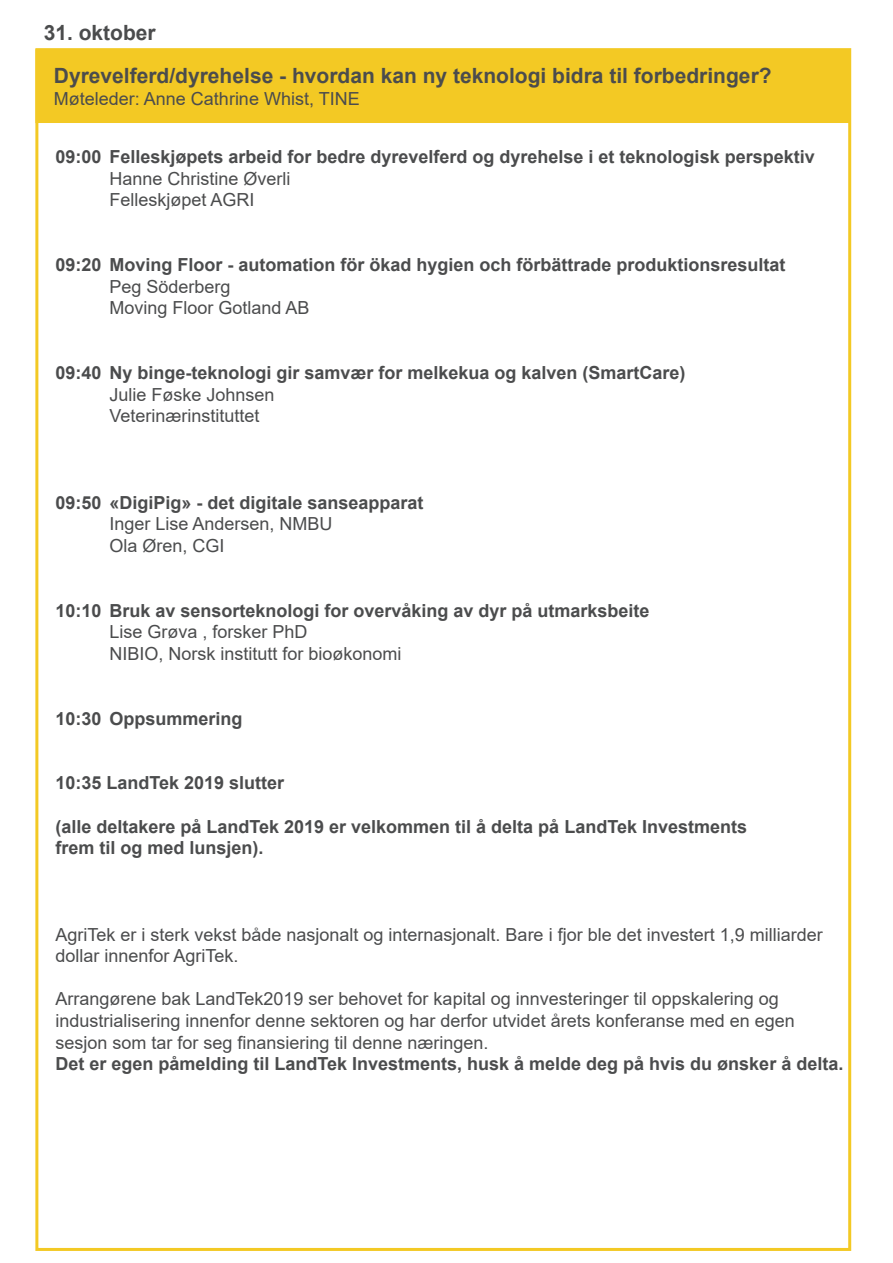
<style>
.page{position:relative;width:893px;height:1263px;background:#fff}
.page>*{position:absolute;margin:0;border:0;box-sizing:border-box;transform-origin:0 0}
.t1{font:700 21px "Arial";color:#4b4c4d}
.t2{font:700 18px/21.6px "Arial";color:#4b4c4d}
.t3{font:18px/21.6px "Arial";color:#4b4c4d}
.s1{font-weight:400}
</style>
<div class="page">
<div style="left:36px;top:50px;width:814px;height:72px;background:#f3c924"></div>
<div style="left:35px;top:49px;width:815px;height:74px;border:2px solid #f3c924"></div>
<p class="t1" style="left:44px;top:18px;width:114px">31. oktober</p>
<p class="t1" style="left:54px;top:61px;width:719px">Dyrevelferd/dyrehelse - hvordan kan ny teknologi bidra til forbedringer?</p>
<p class="t3" style="left:54px;top:87px;width:307px">Møteleder: Anne Cathrine Whist, TINE</p>
<p class="t2" style="left:109px;top:146px;width:707px;text-indent:-54px">09:00 Felleskjøpets arbeid for bedre dyrevelferd og dyrehelse i et teknologisk perspektiv<br><span class="s1">Hanne Christine Øverli<br>Felleskjøpet AGRI</span></p>
<p class="t2" style="left:109px;top:254px;width:678px;text-indent:-54px">09:20 Moving Floor - automation för ökad hygien och förbättrade produktionsresultat<br><span class="s1">Peg Söderberg<br>Moving Floor Gotland AB</span></p>
<p class="t2" style="left:55px;top:362px;width:632px">09:40 Ny binge-teknologi gir samvær for melkekua og kalven (SmartCare)</p>
<p class="t3" style="left:109px;top:383px;width:167px">Julie Føske Johnsen<br>Veterinærinstituttet</p>
<p class="t2" style="left:55px;top:492px;width:370px">09:50 «DigiPig» - det digitale sanseapparat</p>
<p class="t3" style="left:109px;top:513px;width:225px">Inger Lise Andersen, NMBU<br>Ola Øren, CGI</p>
<p class="t2" style="left:55px;top:600px;width:596px">10:10 Bruk av sensorteknologi for overvåking av dyr på utmarksbeite</p>
<p class="t3" style="left:109px;top:621px;width:294px">Lise Grøva , forsker PhD<br>NIBIO, Norsk institutt for bioøkonomi</p>
<p class="t2" style="left:55px;top:708px;width:189px">10:30 Oppsummering</p>
<p class="t2" style="left:55px;top:772px;width:230px">10:35 LandTek 2019 slutter</p>
<p class="t2" style="left:55px;top:816px;width:693px">(alle deltakere på LandTek 2019 er velkommen til å delta på LandTek Investments frem til og med lunsjen).</p>
<p class="t3" style="left:55px;top:923px;width:769px">AgriTek er i sterk vekst både nasjonalt og internasjonalt. Bare i fjor ble det investert 1,9 milliarder dollar innenfor AgriTek.</p>
<p class="t3" style="left:55px;top:988px;width:725px">Arrangørene bak LandTek2019 ser behovet for kapital og innvesteringer til oppskalering og</p>
<p class="t3" style="left:55px;top:1010px;width:741px">industrialisering innenfor denne sektoren og har derfor utvidet årets konferanse med en egen</p>
<p class="t2" style="left:55px;top:1032px;width:789px"><span class="s1">sesjon som tar for seg finansiering til denne næringen.<br></span>Det er egen påmelding til LandTek Investments, husk å melde deg på hvis du ønsker å delta.</p>
</div>
